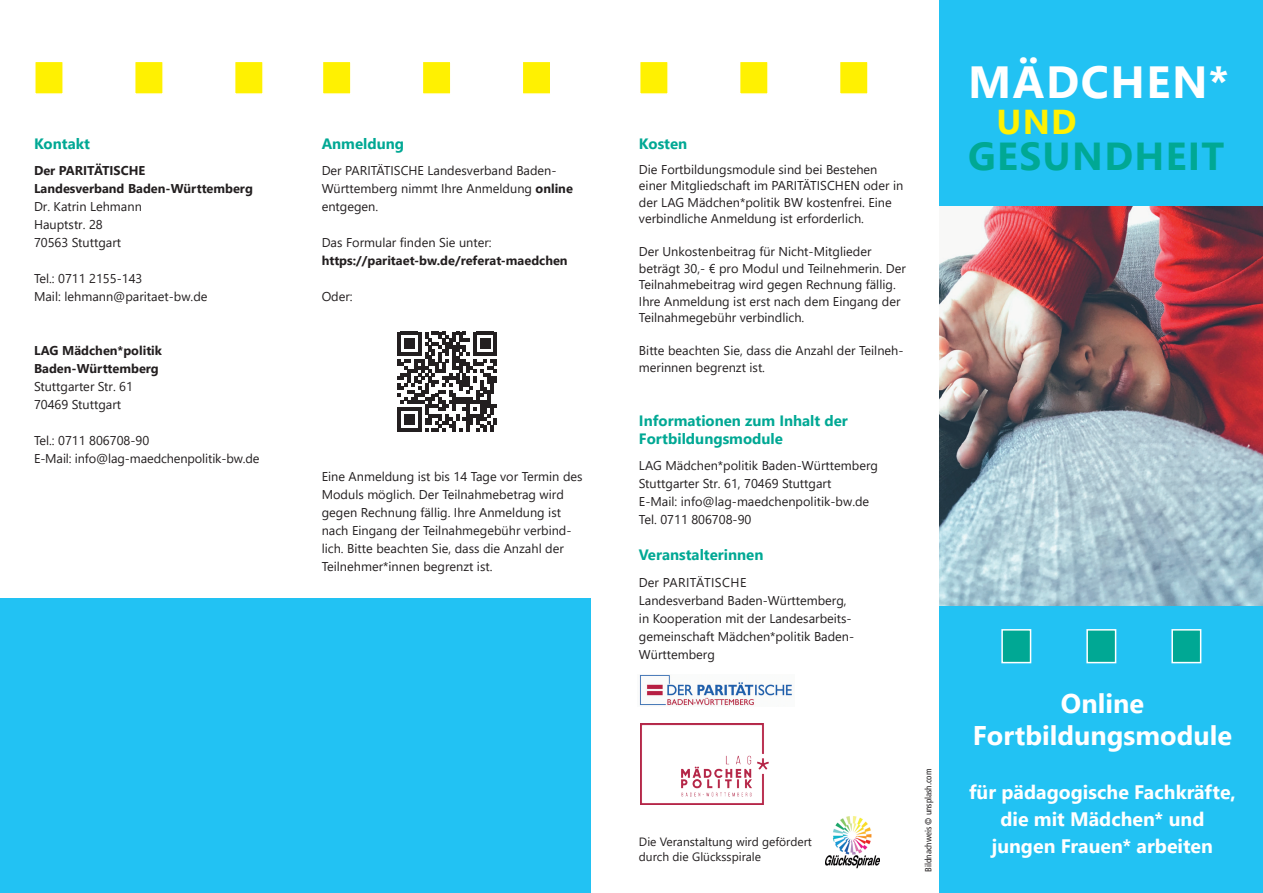
<style>
.page{position:relative;width:1263px;height:893px;background:#fff}
.page>*{position:absolute;margin:0;border:0;box-sizing:border-box;transform-origin:0 0}
.t1{font:700 45px "Segoe UI";letter-spacing:.035em;color:#fff}
.t2{font:700 39px "Segoe UI";letter-spacing:.035em;color:#00a894}
.t3{font:700 34.5px "Segoe UI";color:#fff101}
.t4{font:700 27px/31.5px "Segoe UI";color:#fff;text-align:center}
.t5{font:700 19.5px/27px "Segoe UI";color:#fff;text-align:center}
.t6{font:700 15px/18px "Segoe UI";color:#00a894}
.t7{font:12.75px/18px "Segoe UI";color:#231f20}
.t8{font:700 12.75px/18px "Segoe UI";color:#231f20}
.t9{font:12px/15px "Segoe UI";color:#231f20}
.t10{font:condensed 9px "Frutiger LT Std";color:#231f20}
.s1{font-weight:700}
</style>
<div class="page">
<div style="left:940px;top:0;width:323px;height:259px;background:#22c2f3"></div>
<div style="left:940px;top:598px;width:323px;height:295px;background:#22c2f3"></div>
<div style="left:1001px;top:629px;width:30px;height:34px;background:#00a894;border:2px solid #fff"></div>
<div style="left:1086px;top:629px;width:30px;height:34px;background:#00a894;border:2px solid #fff"></div>
<div style="left:1171px;top:629px;width:30px;height:34px;background:#00a894;border:2px solid #fff"></div>
<img style="left:826px;top:817px;width:53px;height:52px">
<img style="left:639px;top:674px;width:153px;height:32px">
<div style="left:34px;top:61px;width:30px;height:34px;background:#fff101;border:2px solid #fff"></div>
<div style="left:134px;top:61px;width:30px;height:34px;background:#fff101;border:2px solid #fff"></div>
<div style="left:234px;top:61px;width:30px;height:34px;background:#fff101;border:2px solid #fff"></div>
<img style="left:641px;top:724px;width:128px;height:80px">
<img style="left:940px;top:206px;width:323px;height:400px">
<svg style="left:397px;top:332px;width:100px;height:100px"></svg>
<div style="left:322px;top:61px;width:30px;height:34px;background:#fff101;border:2px solid #fff"></div>
<div style="left:422px;top:61px;width:30px;height:34px;background:#fff101;border:2px solid #fff"></div>
<div style="left:522px;top:61px;width:29px;height:34px;background:#fff101;border:2px solid #fff"></div>
<div style="left:639px;top:61px;width:30px;height:34px;background:#fff101;border:2px solid #fff"></div>
<div style="left:739px;top:61px;width:30px;height:34px;background:#fff101;border:2px solid #fff"></div>
<div style="left:839px;top:61px;width:30px;height:34px;background:#fff101;border:2px solid #fff"></div>
<div style="left:0;top:598px;width:590px;height:295px;background:#22c2f3"></div>
<p class="t6" style="left:34px;top:133px;width:57px">Kontakt</p>
<p class="t8" style="left:34px;top:161px;width:220px">Der PARITÄTISCHE<br>Landesverband Baden-Württemberg</p>
<p class="t7" style="left:34px;top:197px;width:109px">Dr. Katrin Lehmann<br>Hauptstr. 28<br>70563 Stuttgart</p>
<p class="t7" style="left:34px;top:269px;width:175px">Tel.: 0711 2155-143<br>Mail: lehmann@paritaet-bw.de</p>
<p class="t8" style="left:34px;top:341px;width:130px">LAG Mädchen*politik<br>Baden-Württemberg</p>
<p class="t7" style="left:34px;top:377px;width:101px">Stuttgarter Str. 61<br>70469 Stuttgart</p>
<p class="t7" style="left:34px;top:431px;width:227px">Tel.: 0711 806708-90<br>E-Mail: info@lag-maedchenpolitik-bw.de</p>
<p class="t6" style="left:322px;top:133px;width:84px">Anmeldung</p>
<p class="t7" style="left:322px;top:161px;width:253px">Der PARITÄTISCHE Landesverband Baden-<br>Württemberg nimmt Ihre Anmeldung <span class="s1">online </span>entgegen.</p>
<p class="t7" style="left:322px;top:233px;width:171px">Das Formular finden Sie unter:</p>
<p class="t8" style="left:322px;top:251px;width:247px">https://paritaet-bw.de/referat-maedchen</p>
<p class="t7" style="left:322px;top:287px;width:32px">Oder:</p>
<p class="t7" style="left:322px;top:467px;width:262px">Eine Anmeldung ist bis 14 Tage vor Termin des Moduls möglich. Der Teilnahmebetrag wird gegen Rechnung fällig. Ihre Anmeldung ist nach Eingang der Teilnahmegebühr verbind&shy;lich. Bitte beachten Sie, dass die Anzahl der Teilnehmer*innen begrenzt ist.</p>
<p class="t6" style="left:639px;top:133px;width:50px">Kosten</p>
<p class="t7" style="left:639px;top:160px;width:266px;line-height:16.5px">Die Fortbildungsmodule sind bei Bestehen einer Mitgliedschaft im PARITÄTISCHEN oder in der LAG Mädchen*politik BW kostenfrei. Eine verbindliche Anmeldung ist erforderlich.</p>
<p class="t7" style="left:639px;top:242px;width:268px;line-height:16.5px">Der Unkostenbeitrag für Nicht-Mitglieder beträgt 30,- € pro Modul und Teilnehmerin. Der Teilnahmebeitrag wird gegen Rechnung fällig.<br>Ihre Anmeldung ist erst nach dem Eingang der Teilnahmegebühr verbindlich.</p>
<p class="t7" style="left:639px;top:341px;width:266px;line-height:16.5px">Bitte beachten Sie, dass die Anzahl der Teilneh&shy;merinnen begrenzt ist.</p>
<p class="t6" style="left:639px;top:410px;width:210px">Informationen zum Inhalt der<br>Fortbildungsmodule</p>
<p class="t7" style="left:639px;top:456px;width:240px">LAG Mädchen*politik Baden-Württemberg Stuttgarter Str. 61, 70469 Stuttgart<br>E-Mail: info@lag-maedchenpolitik-bw.de Tel. 0711 806708-90</p>
<p class="t6" style="left:639px;top:545px;width:126px">Veranstalterinnen</p>
<p class="t7" style="left:639px;top:572px;width:217px">Der PARITÄTISCHE<br>Landesverband Baden-Württemberg, in Kooperation mit der Landesarbeits&shy;gemeinschaft Mädchen*politik Baden-<br>Württemberg</p>
<p class="t9" style="left:639px;top:833px;width:175px">Die Veranstaltung wird gefördert durch die Glücksspirale</p>
<p class="t10" style="left:923px;top:872px;width:105px;rotate:-90deg">Bildnachweis © unsplash.com</p>
<h1 class="t1" style="left:968px;top:39px;width:262px">MÄDCHEN*</h1>
<h3 class="t3" style="left:996px;top:89px;width:82px">UND</h3>
<h2 class="t2" style="left:968px;top:119px;width:258px">GESUNDHEIT</h2>
<h3 class="t4" style="left:973px;top:686px;width:261px">Online<br>Fortbildungsmodule</h3>
<h3 class="t5" style="left:969px;top:777px;width:268px">für pädagogische Fachkräfte, die mit Mädchen* und jungen Frauen* arbeiten</h3>
</div>
